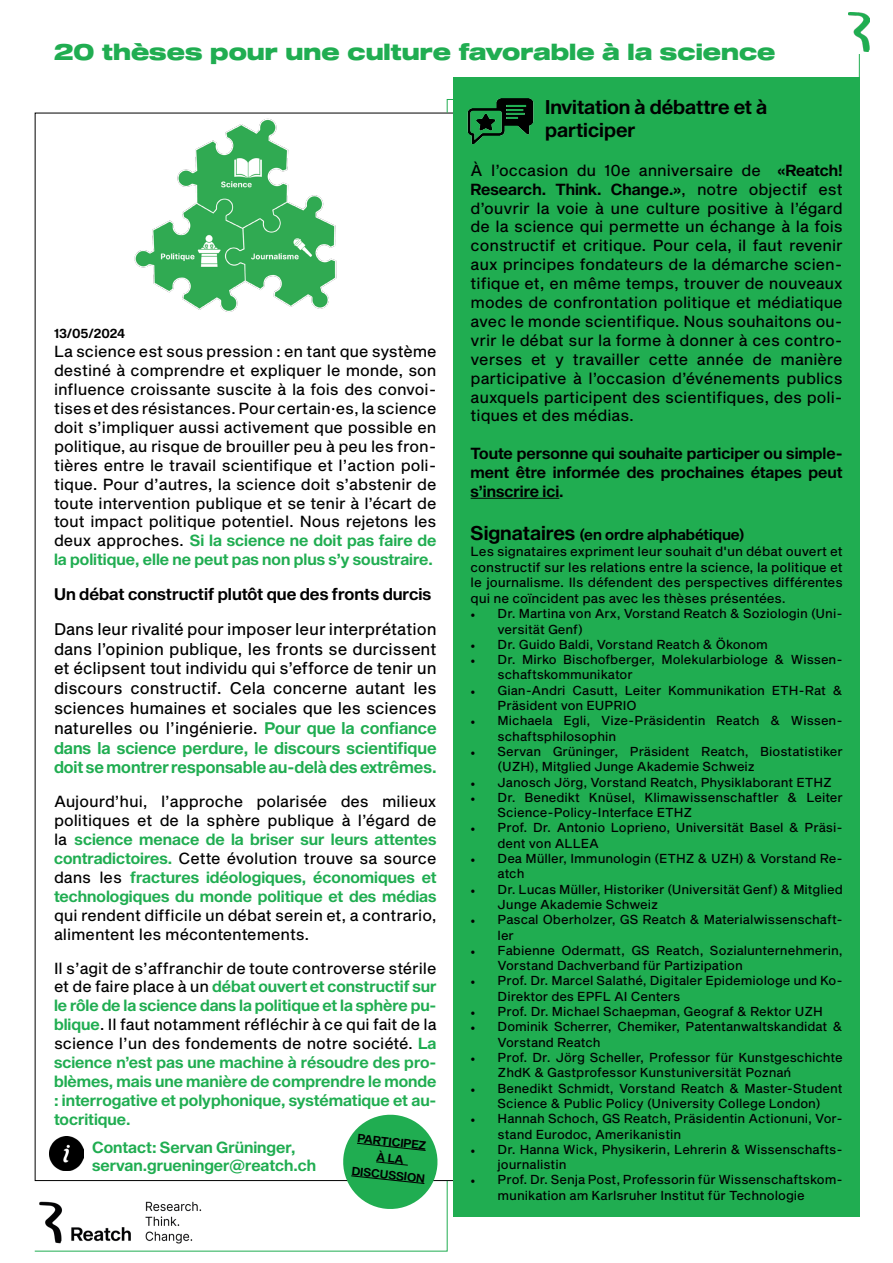
<style>
.page{position:relative;width:893px;height:1263px;background:#fff}
.page>*{position:absolute;margin:0;border:0;box-sizing:border-box;transform-origin:0 0}
.t1{font:22.5px "Sequel 100 Wide 85";color:#20ad51}
.t2{font:19.5px "Sequel Sans Semi Bold Head";color:#000}
.t3{font:16.5px/19.8px "Sequel Sans Roman Body";color:#000;text-align:justify}
.t4{font:16.5px "Sequel Sans Semi Bold Head";color:#000}
.t5{font:15.75px/18.9px "Sequel Sans Roman Body";color:#000;text-align:justify}
.t6{font:15.75px/18.9px "Sequel Sans Semi Bold Head";color:#20ad51;text-align:justify}
.t7{font:15.75px/18.9px "Sequel Sans Semi Bold Head";color:#000;text-align:justify}
.t8{font:15px "Sequel Sans Semi Bold Head";color:#000}
.t9{font:13.05px/15.6px "Sequel Sans Roman Body";color:#000;text-align:justify}
.t10{font:13.05px "Sequel Sans Semi Bold Head";color:#000}
.t11{font:12.75px/15.3px "Sequel Sans Roman Body";color:#000}
.Paragraph_Style_1{font:11.7px/16.5px "Sequel Sans Semi Bold Head";color:#000;text-align:center}
.s1{font-family:"Sequel Sans Semi Bold Head";color:#20ad51}
.s2{font-family:"Sequel Sans Roman Body";color:#000}
.s3{font-family:"Sequel Sans Semi Bold Head"}
.s4{font-size:19.5px}
.s5{font-family:"Minion Pro"}
</style>
<div class="page">
<svg style="left:446px;top:54px;width:414px;height:59px"></svg>
<img style="left:848px;top:12px;width:22px;height:39px">
<div style="left:454px;top:77px;width:406px;height:1140px;background:#20ad51"></div>
<hr style="left:471px;top:498px;width:88px;height:1px;background:#000">
<img style="left:467px;top:98px;width:67px;height:46px">
<img style="left:118px;top:112px;width:262px;height:200px">
<svg style="left:34px;top:1112px;width:414px;height:140px"></svg>
<p class="t1" style="left:54px;top:36px;width:723px">20 thèses pour une culture favorable à la science</p>
<p class="t10" style="left:54px;top:324px;width:73px">13/05/2024</p>
<p class="t5" style="left:54px;top:343px;width:384px">La science est sous pression : en tant que système destiné à comprendre et expliquer le monde, son influence croissante suscite à la fois des convoi&shy;tises et des résistances. Pour certain·es, la science doit s’impliquer aussi activement que possible en politique, au risque de brouiller peu à peu les fron&shy;tières entre le travail scientifique et l’action poli&shy;tique. Pour d’autres, la science doit s’abstenir de toute intervention publique et se tenir à l’écart de tout impact politique potentiel. Nous rejetons les deux approches. <span class="s1">Si la science ne doit pas faire de la politique, elle ne peut pas non plus s’y soustraire.</span></p>
<p class="t4" style="left:54px;top:582px;width:379px">Un débat constructif plutôt que des fronts durcis</p>
<p class="t3" style="left:54px;top:620px;width:384px">Dans leur rivalité pour imposer leur interprétation dans l’opinion publique, les fronts se durcissent et éclipsent tout individu qui s’efforce de tenir un discours constructif. Cela concerne autant les sciences humaines et sociales que les sciences naturelles ou l’ingénierie. <span class="s1">Pour que la confiance dans la science perdure, le discours scientifique doit se montrer responsable au-delà des extrêmes.</span></p>
<p class="t5" style="left:54px;top:793px;width:384px">Aujourd’hui, l’approche polarisée des milieux politiques et de la sphère publique à l’égard de la <span class="s1">science menace de la briser sur leurs attentes contradictoires.</span> Cette évolution trouve sa source dans les <span class="s1">fractures idéologiques, économiques et technologiques du monde politique et des médias </span>qui rendent difficile un débat serein et, a contrario, alimentent les mécontentements.</p>
<p class="t6" style="left:54px;top:959px;width:384px"><span class="s2">Il s’agit de s’affranchir de toute controverse stérile et de faire place à un</span> débat ouvert et constructif sur le rôle de la science dans la politique et la sphère pu&shy;blique<span class="s2">. Il faut notamment réfléchir à ce qui fait de la science l’un des fondements de notre société.</span> La science n’est pas une machine à résoudre des pro&shy;blèmes, mais une manière de comprendre le monde : interrogative et polyphonique, systématique et au&shy;tocritique.</p>
<p class="t6" style="left:92px;top:1139px;width:205px">Contact: Servan Grüninger,</p>
<p class="t6" style="left:92px;top:1157px;width:226px">servan.grueninger@reatch.ch</p>
<p class="Paragraph_Style_1" style="left:358px;top:1130px;width:70px;rotate:6deg">PARTICIPEZ<br>À LA</p>
<p class="Paragraph_Style_1" style="left:353px;top:1163px;width:75px;rotate:6deg">DISCUSSION</p>
<p class="t2" style="left:545px;top:93px;width:224px">Invitation à débattre et à</p>
<p class="t2" style="left:545px;top:116px;width:92px">participer</p>
<p class="t5" style="left:471px;top:161px;width:374px">À l’occasion du 10e anniversaire de <span class="s3">«Reatch!<br>Research. Think. Change.»</span>, notre objectif est d’ouvrir la voie à une culture positive à l’égard de la science qui permette un échange à la fois constructif et critique. Pour cela, il faut revenir aux principes fondateurs de la démarche scien&shy;tifique et, en même temps, trouver de nouveaux modes de confrontation politique et médiatique avec le monde scientifique. Nous souhaitons ou&shy;vrir le débat sur la forme à donner à ces contro&shy;verses et y travailler cette année de manière participative à l’occasion d’événements publics auxquels participent des scientifiques, des poli&shy;tiques et des médias.</p>
<p class="t7" style="left:471px;top:445px;width:374px">Toute personne qui souhaite participer ou simple&shy;ment être informée des prochaines étapes peut s’inscrire ici.</p>
<p class="t8" style="left:471px;top:524px;width:275px"><span class="s4">Signataires</span> (en ordre alphabétique)</p>
<p class="t9" style="left:471px;top:544px;width:374px">Les signataires expriment leur souhait d'un débat ouvert et constructif sur les relations entre la science, la politique et le journalisme. Ils défendent des perspectives différentes qui ne coïncident pas avec les thèses présentées.</p>
<p class="t11" style="left:498px;top:606px;width:347px;text-indent:-27px"><span class="s5">•</span> Dr. Martina von Arx, Vorstand Reatch &amp; Soziologin (Uni&shy;versität Genf)</p>
<p class="t11" style="left:471px;top:637px;width:299px"><span class="s5">•</span> Dr. Guido Baldi, Vorstand Reatch &amp; Ökonom</p>
<p class="t11" style="left:498px;top:652px;width:347px;text-indent:-27px"><span class="s5">•</span> Dr. Mirko Bischofberger, Molekularbiologe &amp; Wissen&shy;schaftskommunikator</p>
<p class="t11" style="left:498px;top:683px;width:347px;text-indent:-27px"><span class="s5">•</span> Gian-Andri Casutt, Leiter Kommunikation ETH-Rat &amp;<br>Präsident von EUPRIO</p>
<p class="t11" style="left:498px;top:714px;width:347px;text-indent:-27px"><span class="s5">•</span> Michaela Egli, Vize-Präsidentin Reatch &amp; Wissen&shy;schaftsphilosophin</p>
<p class="t11" style="left:498px;top:744px;width:347px;text-indent:-27px"><span class="s5">•</span> Servan Grüninger, Präsident Reatch, Biostatistiker (UZH), Mitglied Junge Akademie Schweiz</p>
<p class="t11" style="left:471px;top:775px;width:363px"><span class="s5">•</span> Janosch Jörg, Vorstand Reatch, Physiklaborant ETHZ</p>
<p class="t11" style="left:498px;top:790px;width:347px;text-indent:-27px"><span class="s5">•</span> Dr. Benedikt Knüsel, Klimawissenschaftler &amp; Leiter<br>Science-Policy-Interface ETHZ</p>
<p class="t11" style="left:498px;top:821px;width:347px;text-indent:-27px"><span class="s5">•</span> Prof. Dr. Antonio Loprieno, Universität Basel &amp; Präsi&shy;dent von ALLEA</p>
<p class="t11" style="left:498px;top:851px;width:347px;text-indent:-27px"><span class="s5">•</span> Dea Müller, Immunologin (ETHZ &amp; UZH) &amp; Vorstand Re&shy;atch</p>
<p class="t11" style="left:498px;top:882px;width:347px;text-indent:-27px"><span class="s5">•</span> Dr. Lucas Müller, Historiker (Universität Genf) &amp; Mitglied<br>Junge Akademie Schweiz</p>
<p class="t11" style="left:498px;top:912px;width:347px;text-indent:-27px"><span class="s5">•</span> Pascal Oberholzer, GS Reatch &amp; Materialwissenschaft&shy;ler</p>
<p class="t11" style="left:498px;top:943px;width:347px;text-indent:-27px"><span class="s5">•</span> Fabienne Odermatt, GS Reatch, Sozialunternehmerin,<br>Vorstand Dachverband für Partizipation</p>
<p class="t11" style="left:498px;top:974px;width:347px;text-indent:-27px"><span class="s5">•</span> Prof. Dr. Marcel Salathé, Digitaler Epidemiologe und Ko-<br>Direktor des EPFL AI Centers</p>
<p class="t11" style="left:471px;top:1004px;width:354px"><span class="s5">•</span> Prof. Dr. Michael Schaepman, Geograf &amp; Rektor UZH</p>
<p class="t11" style="left:498px;top:1020px;width:347px;text-indent:-27px"><span class="s5">•</span> Dominik Scherrer, Chemiker, Patentanwaltskandidat &amp;<br>Vorstand Reatch</p>
<p class="t11" style="left:498px;top:1050px;width:347px;text-indent:-27px"><span class="s5">•</span> Prof. Dr. Jörg Scheller, Professor für Kunstgeschichte<br>ZhdK &amp; Gastprofessor Kunstuniversität Poznań</p>
<p class="t11" style="left:471px;top:1081px;width:374px;text-align:center"><span class="s5">•</span> Benedikt Schmidt, Vorstand Reatch &amp; Master-Student<br>Science &amp; Public Policy (University College London)</p>
<p class="t11" style="left:498px;top:1111px;width:347px;text-indent:-27px"><span class="s5">•</span> Hannah Schoch, GS Reatch, Präsidentin Actionuni, Vor&shy;stand Eurodoc, Amerikanistin</p>
<p class="t11" style="left:498px;top:1142px;width:347px;text-indent:-27px"><span class="s5">•</span> Dr. Hanna Wick, Physikerin, Lehrerin &amp; Wissenschafts&shy;journalistin</p>
<p class="t11" style="left:498px;top:1173px;width:347px;text-indent:-27px"><span class="s5">•</span> Prof. Dr. Senja Post, Professorin für Wissenschaftskom&shy;munikation am Karlsruher Institut für Technologie</p>
</div>
